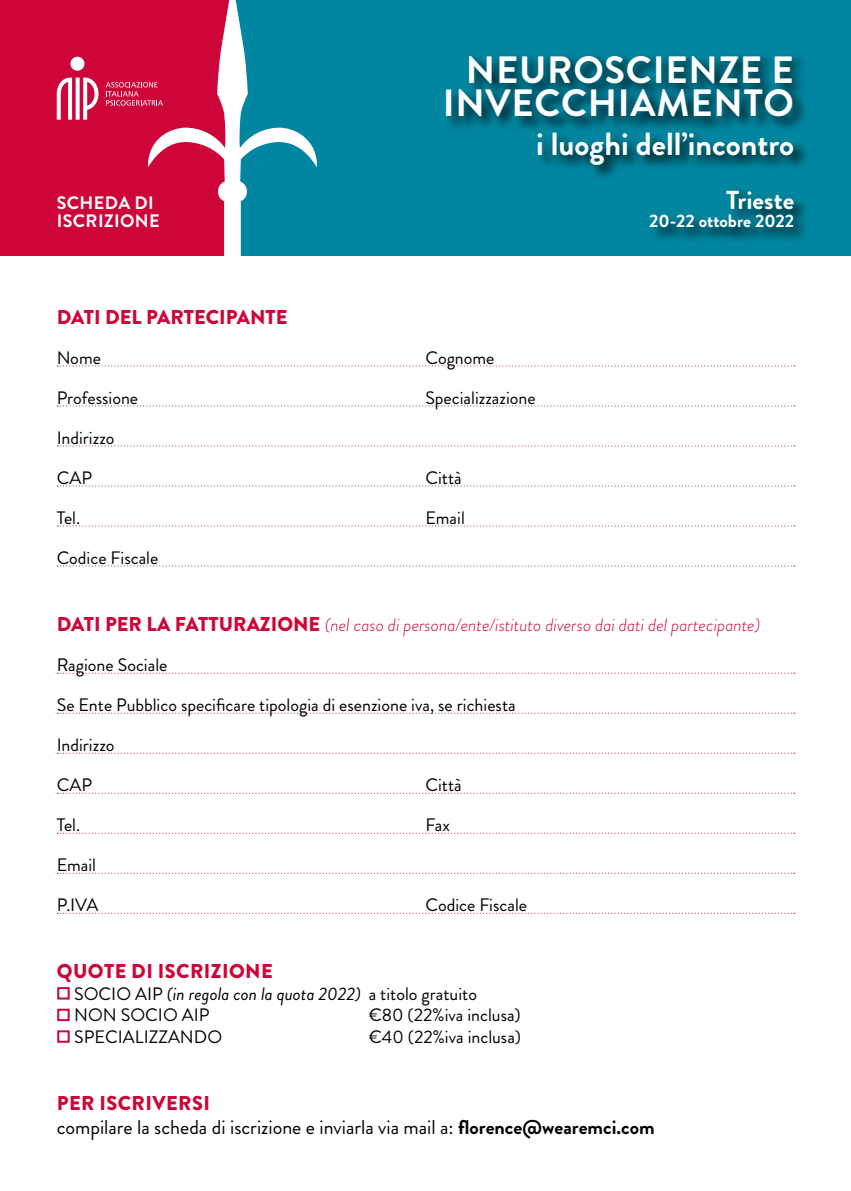
<style>
.page{position:relative;width:851px;height:1191px;background:#fff}
.page>*{position:absolute;margin:0;border:0;box-sizing:border-box;transform-origin:0 0}
.t1{font:700 38px/33px "Brandon Grotesque";letter-spacing:.02em;color:#fff;text-align:right}
.t2{font:700 32px "Brandon Grotesque";color:#fff}
.t3{font:700 26px "Brandon Grotesque";color:#fff}
.t4{font:20px/24px "Brandon Grotesque";color:#000}
.t5{font:900 20px "Brandon Grotesque";color:#ce0538}
.t6{font:900 20px "Brandon Grotesque";letter-spacing:.02em;color:#ce0538}
.t7{font:18px "Brandon Grotesque";color:#000}
.t8{font:italic 300 18px "Brandon Grotesque";color:#ce0538}
.t9{font:italic 18px "Brandon Grotesque";color:#000}
.t10{font:700 18px/18px "Brandon Grotesque";letter-spacing:.02em;color:#fff}
.t11{font:700 18px "Brandon Grotesque";color:#fff}
.s1{font-weight:900;font-style:normal;font-size:20px}
.s2{color:#ce0538}
.s3{font-style:normal}
.s4{font-weight:900;color:#ce0538}
.s5{font-weight:700}
</style>
<div class="page">
<div style="left:0;top:0;width:232px;height:255px;background:#ce0538"></div>
<div style="left:232px;top:0;width:618px;height:255px;background:#0086a0"></div>
<svg style="left:148px;top:0;width:169px;height:256px"></svg>
<div style="left:445px;top:54px;width:364px;height:188px;background:#000;opacity:.75"></div>
<div style="left:70px;top:57px;width:14px;height:14px;background:#fff;border-radius:50%"></div>
<svg style="left:57px;top:78px;width:41px;height:42px"></svg>
<svg style="left:106px;top:82px;width:57px;height:24px"></svg>
<svg style="left:57px;top:365px;width:737px;height:1px"></svg>
<svg style="left:57px;top:405px;width:737px;height:1px"></svg>
<svg style="left:57px;top:445px;width:737px;height:1px"></svg>
<svg style="left:57px;top:485px;width:737px;height:1px"></svg>
<svg style="left:57px;top:525px;width:737px;height:1px"></svg>
<svg style="left:57px;top:565px;width:737px;height:1px"></svg>
<svg style="left:57px;top:672px;width:737px;height:1px"></svg>
<svg style="left:57px;top:712px;width:737px;height:1px"></svg>
<svg style="left:57px;top:752px;width:737px;height:1px"></svg>
<svg style="left:57px;top:792px;width:737px;height:1px"></svg>
<svg style="left:57px;top:832px;width:737px;height:1px"></svg>
<svg style="left:57px;top:872px;width:737px;height:1px"></svg>
<svg style="left:57px;top:912px;width:737px;height:1px"></svg>
<p class="t10" style="left:57px;top:194px;width:104px">SCHEDA DI<br>ISCRIZIONE</p>
<h1 class="t1" style="left:442px;top:54px;width:352px">NEUROSCIENZE E<br>INVECCHIAMENTO</h1>
<h2 class="t2" style="left:536px;top:121px;width:260px">i luoghi dell’incontro</h2>
<h3 class="t3" style="left:726px;top:182px;width:70px">Trieste</h3>
<p class="t11" style="left:649px;top:208px;width:146px">20-22 ottobre 2022</p>
<p class="t5" style="left:57px;top:302px;width:232px">DATI DEL PARTECIPANTE</p>
<p class="t7" style="left:57px;top:345px;width:46px">Nome</p>
<p class="t7" style="left:425px;top:345px;width:70px">Cognome</p>
<p class="t7" style="left:57px;top:385px;width:83px">Professione</p>
<p class="t7" style="left:425px;top:385px;width:112px">Specializzazione</p>
<p class="t7" style="left:57px;top:425px;width:59px">Indirizzo</p>
<p class="t7" style="left:57px;top:465px;width:37px">CAP</p>
<p class="t7" style="left:425px;top:465px;width:38px">Città</p>
<p class="t7" style="left:57px;top:505px;width:25px">Tel.</p>
<p class="t7" style="left:425px;top:505px;width:41px">Email</p>
<p class="t7" style="left:57px;top:545px;width:103px">Codice Fiscale</p>
<p class="t8" style="left:57px;top:612px;width:705px"><span class="s1">DATI PER LA FATTURAZIONE</span> (nel caso di persona/ente/istituto diverso dai dati del partecipante)</p>
<p class="t7" style="left:57px;top:652px;width:112px">Ragione Sociale</p>
<p class="t7" style="left:57px;top:692px;width:460px">Se Ente Pubblico specificare tipologia di esenzione iva, se richiesta</p>
<p class="t7" style="left:57px;top:732px;width:59px">Indirizzo</p>
<p class="t7" style="left:57px;top:772px;width:37px">CAP</p>
<p class="t7" style="left:425px;top:772px;width:38px">Città</p>
<p class="t7" style="left:57px;top:812px;width:25px">Tel.</p>
<p class="t7" style="left:425px;top:812px;width:26px">Fax</p>
<p class="t7" style="left:57px;top:852px;width:41px">Email</p>
<p class="t7" style="left:57px;top:892px;width:43px">P.IVA</p>
<p class="t7" style="left:425px;top:892px;width:103px">Codice Fiscale</p>
<p class="t6" style="left:57px;top:957px;width:217px">QUOTE DI ISCRIZIONE</p>
<p class="t9" style="left:57px;top:981px;width:422px"><span class="s2">■</span> <span class="s3">SOCIO AIP</span> (in regola con la quota 2022) <span class="s3">a titolo gratuito</span></p>
<p class="t7" style="left:57px;top:1002px;width:154px"><span class="s2">■</span> NON SOCIO AIP</p>
<p class="t7" style="left:368px;top:1002px;width:153px">€80 (22%iva inclusa)</p>
<p class="t7" style="left:57px;top:1024px;width:167px"><span class="s2">■</span> SPECIALIZZANDO</p>
<p class="t7" style="left:368px;top:1024px;width:154px">€40 (22%iva inclusa)</p>
<p class="t4" style="left:57px;top:1091px;width:599px"><span class="s4">PER ISCRIVERSI<br></span>compilare la scheda di iscrizione e inviarla via mail a: <span class="s5">florence@wearemci.com</span></p>
</div>
